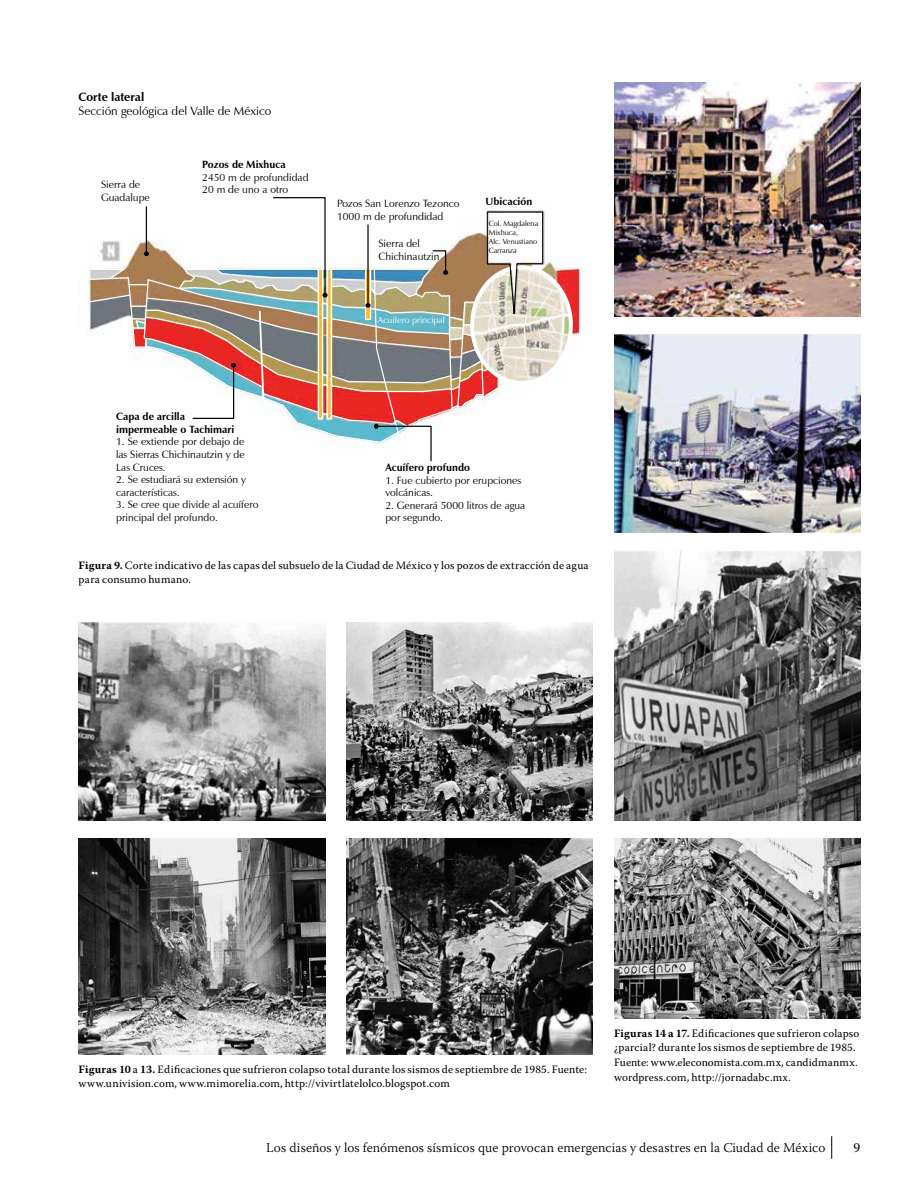
<style>
.page{position:relative;width:918px;height:1188px;background:#fff}
.page>*{position:absolute;margin:0;border:0;box-sizing:border-box;transform-origin:0 0}
.t1{font:300 13.5px "Warnock Pro";color:#000}
.t2{font:13.5px "Warnock Pro";color:#000}
.t3{font:12px "Zapf Humanist 601 BT";color:#000}
.t4{font:700 12px "Zapf Humanist 601 BT";color:#000}
.t5{font:11.25px/15px "Warnock Pro";letter-spacing:.015em;color:#000}
.t6{font:10.5px/12.6px "Zapf Humanist 601 BT";color:#000}
.t7{font:700 10.5px/12.6px "Zapf Humanist 601 BT";color:#000}
.t8{font:9px "Zapf Humanist 601 BT";color:#fff}
.t9{font:7.5px/9px "Zapf Humanist 601 BT";color:#000}
.s1{font-weight:700}
</style>
<div class="page">
<svg style="left:831px;top:1136px;width:1px;height:23px"></svg>
<img style="left:79px;top:211px;width:502px;height:163px">
<img style="left:88px;top:197px;width:456px;height:265px">
<img style="left:79px;top:622px;width:246px;height:198px">
<img style="left:79px;top:838px;width:246px;height:216px">
<img style="left:614px;top:550px;width:247px;height:270px">
<img style="left:614px;top:838px;width:247px;height:180px">
<img style="left:614px;top:335px;width:247px;height:197px">
<img style="left:346px;top:838px;width:247px;height:216px">
<img style="left:346px;top:622px;width:247px;height:198px">
<img style="left:614px;top:82px;width:247px;height:234px">
<p class="t4" style="left:79px;top:89px;width:67px">Corte lateral</p>
<p class="t3" style="left:79px;top:103px;width:194px">Sección geológica del Valle de México</p>
<p class="t6" style="left:101px;top:178px;width:50px">Sierra de<br>Guadalupe</p>
<p class="t7" style="left:202px;top:158px;width:85px">Pozos de Mixhuca</p>
<p class="t6" style="left:202px;top:171px;width:108px">2450 m de profundidad<br>20 m de uno a otro</p>
<p class="t6" style="left:337px;top:198px;width:124px">Pozos San Lorenzo Tezonco<br>1000 m de profundidad</p>
<p class="t6" style="left:378px;top:237px;width:63px">Sierra del<br>Chichinautzin</p>
<p class="t8" style="left:378px;top:314px;width:69px">Acuífero principal</p>
<p class="t7" style="left:486px;top:195px;width:48px">Ubicación</p>
<p class="t9" style="left:489px;top:219px;width:51px">Col. Magdalena<br>Mixhuca,<br>Alc. Venustiano<br>Carranza</p>
<p class="t7" style="left:116px;top:410px;width:120px">Capa de arcilla impermeable o Tachimari</p>
<p class="t6" style="left:116px;top:436px;width:130px;text-align:justify">1. Se extiende por debajo de las Sierras Chichinautzin y de Las Cruces.</p>
<p class="t6" style="left:116px;top:473px;width:131px">2. Se estudiará su extensión y características.</p>
<p class="t6" style="left:116px;top:499px;width:144px">3. Se cree que divide al acuífero principal del profundo.</p>
<p class="t7" style="left:385px;top:461px;width:86px">Acuífero profundo</p>
<p class="t6" style="left:385px;top:474px;width:137px">1. Fue cubierto por erupciones volcánicas.</p>
<p class="t6" style="left:385px;top:499px;width:141px">2. Generará 5000 litros de agua por segundo.</p>
<p class="t5" style="left:79px;top:557px;width:512px"><span class="s1">Figura 9.</span> Corte indicativo de las capas del subsuelo de la Ciudad de México y los pozos de extracción de agua para consumo humano.</p>
<p class="t5" style="left:79px;top:1061px;width:510px"><span class="s1">Figuras 10</span> a <span class="s1">13.</span> Edificaciones que sufrieron colapso total durante los sismos de septiembre de 1985. Fuente: www.univision.com, www.mimorelia.com, http://vivirtlatelolco.blogspot.com</p>
<p class="t5" style="left:614px;top:1025px;width:247px"><span class="s1">Figuras 14 a 17.</span> Edificaciones que sufrieron colapso ¿parcial? durante los sismos de septiembre de 1985.<br>Fuente: www.eleconomista.com.mx, candidmanmx. wordpress.com, http://jornadabc.mx.</p>
<p class="t1" style="left:266px;top:1140px;width:561px">Los diseños y los fenómenos sísmicos que provocan emergencias y desastres en la Ciudad de México</p>
<p class="t2" style="left:853px;top:1140px;width:8px">9</p>
</div>
